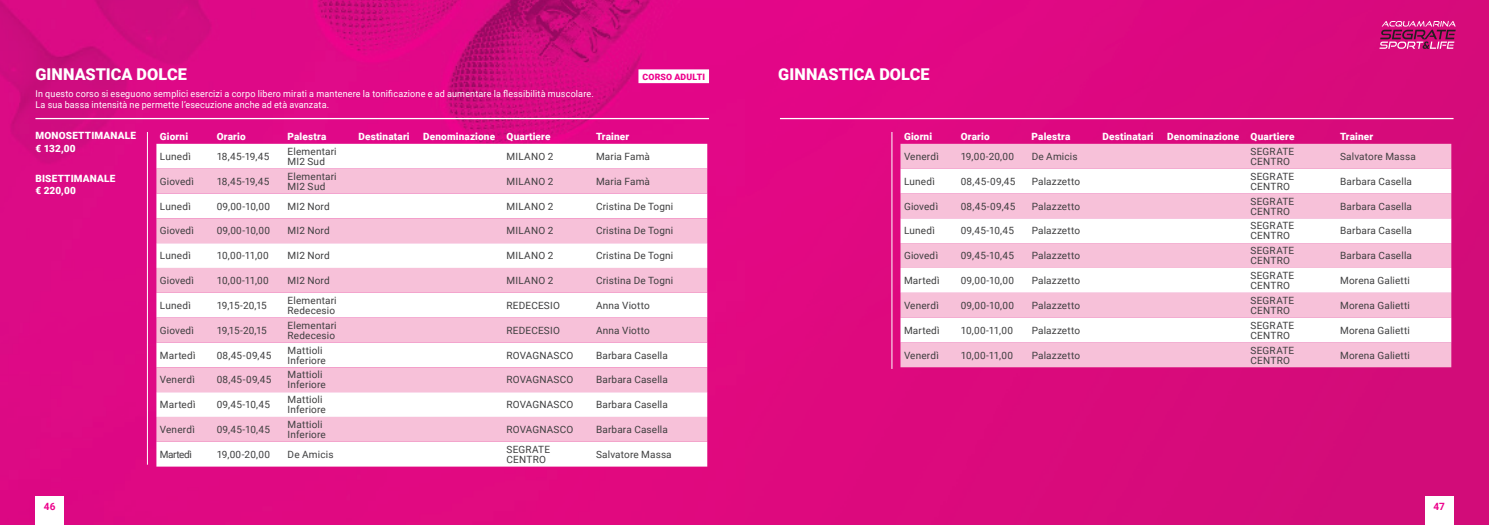
<style>
.page{position:relative;width:1489px;height:525px;background:#fff}
.page>*{position:absolute;margin:0;border:0;box-sizing:border-box;transform-origin:0 0}
.t1{font:900 16.25px "Roboto";letter-spacing:.005em;color:#fff}
.t2{font:10px/10px "Roboto";letter-spacing:.015em;color:#3e3e3f}
.t3{font:900 10px/12px "Roboto";letter-spacing:.015em;color:#fff}
.t4{font:10px "Roboto";letter-spacing:-.04em;color:#3e3e3f}
.t5{font:700 10px "Roboto";color:#ed028c}
.t6{font:9.38px/11.2px "Roboto";letter-spacing:.015em;color:#fff;scale:.96 1}
.t7{font:900 8.75px "Roboto";letter-spacing:.02em;color:#ed028c}
</style>
<div class="page">
<img style="left:0;top:0;width:1488px;height:524px">
<svg style="left:1379px;top:21px;width:76px;height:28px;background:#c03581"></svg>
<div style="left:35px;top:496px;width:29px;height:28px;background:#fff"></div>
<div style="left:1424px;top:496px;width:29px;height:28px;background:#fff"></div>
<svg style="left:156px;top:144px;width:551px;height:322px"></svg>
<svg style="left:156px;top:168px;width:551px;height:273px;fill:#f7c1d9"></svg>
<hr style="left:147px;top:132px;width:1px;height:332px;background:#fff">
<hr style="left:35px;top:118px;width:674px;height:1px;background:#fff">
<div style="left:638px;top:69px;width:71px;height:14px;background:#fff"></div>
<div style="left:900px;top:144px;width:551px;height:223px;background:#f7c1d9"></div>
<svg style="left:900px;top:168px;width:551px;height:174px"></svg>
<hr style="left:891px;top:132px;width:1px;height:237px;background:#fff">
<hr style="left:780px;top:118px;width:673px;height:1px;background:#fff">
<h1 class="t1" style="left:35px;top:62px;width:153px">GINNASTICA DOLCE</h1>
<p class="t6" style="left:35px;top:87px;width:583px">In questo corso si eseguono semplici esercizi a corpo libero mirati a mantenere la tonificazione e ad aumentare la flessibilità muscolare.<br>La sua bassa intensità ne permette l’esecuzione anche ad età avanzata.</p>
<p class="t3" style="left:35px;top:129px;width:102px">MONOSETTIMANALE € 132,00</p>
<p class="t3" style="left:35px;top:171px;width:82px">BISETTIMANALE € 220,00</p>
<p class="t7" style="left:642px;top:70px;width:64px">CORSO ADULTI</p>
<p class="t3" style="left:160px;top:130px;width:30px">Giorni</p>
<p class="t3" style="left:217px;top:130px;width:30px">Orario</p>
<p class="t3" style="left:287px;top:130px;width:40px">Palestra</p>
<p class="t3" style="left:358px;top:130px;width:53px">Destinatari</p>
<p class="t3" style="left:423px;top:130px;width:129px">Denominazione Quartiere</p>
<p class="t3" style="left:596px;top:130px;width:35px">Trainer</p>
<p class="t2" style="left:160px;top:151px;width:32px">Lunedì</p>
<p class="t2" style="left:217px;top:151px;width:54px">18,45-19,45</p>
<p class="t2" style="left:287px;top:146px;width:51px">Elementari<br>MI2 Sud</p>
<p class="t2" style="left:506px;top:151px;width:48px">MILANO 2</p>
<p class="t2" style="left:596px;top:151px;width:55px">Maria Famà</p>
<p class="t2" style="left:160px;top:176px;width:36px">Giovedì</p>
<p class="t2" style="left:217px;top:176px;width:54px">18,45-19,45</p>
<p class="t2" style="left:287px;top:171px;width:51px">Elementari<br>MI2 Sud</p>
<p class="t2" style="left:506px;top:176px;width:48px">MILANO 2</p>
<p class="t2" style="left:596px;top:176px;width:55px">Maria Famà</p>
<p class="t2" style="left:160px;top:200px;width:32px">Lunedì</p>
<p class="t2" style="left:217px;top:200px;width:55px">09,00-10,00</p>
<p class="t2" style="left:287px;top:200px;width:44px">MI2 Nord</p>
<p class="t2" style="left:506px;top:200px;width:48px">MILANO 2</p>
<p class="t2" style="left:596px;top:200px;width:79px">Cristina De Togni</p>
<p class="t2" style="left:160px;top:225px;width:36px">Giovedì</p>
<p class="t2" style="left:217px;top:225px;width:55px">09,00-10,00</p>
<p class="t2" style="left:287px;top:225px;width:44px">MI2 Nord</p>
<p class="t2" style="left:506px;top:225px;width:48px">MILANO 2</p>
<p class="t2" style="left:596px;top:225px;width:79px">Cristina De Togni</p>
<p class="t2" style="left:160px;top:250px;width:32px">Lunedì</p>
<p class="t2" style="left:217px;top:250px;width:54px">10,00-11,00</p>
<p class="t2" style="left:287px;top:250px;width:44px">MI2 Nord</p>
<p class="t2" style="left:506px;top:250px;width:48px">MILANO 2</p>
<p class="t2" style="left:596px;top:250px;width:79px">Cristina De Togni</p>
<p class="t2" style="left:160px;top:275px;width:36px">Giovedì</p>
<p class="t2" style="left:217px;top:275px;width:54px">10,00-11,00</p>
<p class="t2" style="left:287px;top:275px;width:44px">MI2 Nord</p>
<p class="t2" style="left:506px;top:275px;width:48px">MILANO 2</p>
<p class="t2" style="left:596px;top:275px;width:79px">Cristina De Togni</p>
<p class="t2" style="left:160px;top:300px;width:32px">Lunedì</p>
<p class="t2" style="left:217px;top:300px;width:52px">19,15-20,15</p>
<p class="t2" style="left:287px;top:295px;width:51px">Elementari<br>Redecesio</p>
<p class="t2" style="left:506px;top:300px;width:55px">REDECESIO</p>
<p class="t2" style="left:596px;top:300px;width:55px">Anna Viotto</p>
<p class="t2" style="left:160px;top:324px;width:36px">Giovedì</p>
<p class="t2" style="left:217px;top:324px;width:52px">19,15-20,15</p>
<p class="t2" style="left:287px;top:319px;width:51px">Elementari<br>Redecesio</p>
<p class="t2" style="left:506px;top:324px;width:55px">REDECESIO</p>
<p class="t2" style="left:596px;top:324px;width:55px">Anna Viotto</p>
<p class="t2" style="left:160px;top:349px;width:37px">Martedì</p>
<p class="t2" style="left:217px;top:349px;width:56px">08,45-09,45</p>
<p class="t2" style="left:287px;top:344px;width:40px">Mattioli<br>Inferiore</p>
<p class="t2" style="left:506px;top:349px;width:68px">ROVAGNASCO</p>
<p class="t2" style="left:596px;top:349px;width:73px">Barbara Casella</p>
<p class="t2" style="left:160px;top:374px;width:36px">Venerdì</p>
<p class="t2" style="left:217px;top:374px;width:56px">08,45-09,45</p>
<p class="t2" style="left:287px;top:369px;width:40px">Mattioli<br>Inferiore</p>
<p class="t2" style="left:506px;top:374px;width:68px">ROVAGNASCO</p>
<p class="t2" style="left:596px;top:374px;width:73px">Barbara Casella</p>
<p class="t2" style="left:160px;top:399px;width:37px">Martedì</p>
<p class="t2" style="left:217px;top:399px;width:55px">09,45-10,45</p>
<p class="t2" style="left:287px;top:394px;width:40px">Mattioli<br>Inferiore</p>
<p class="t2" style="left:506px;top:399px;width:68px">ROVAGNASCO</p>
<p class="t2" style="left:596px;top:399px;width:73px">Barbara Casella</p>
<p class="t2" style="left:160px;top:424px;width:36px">Venerdì</p>
<p class="t2" style="left:217px;top:424px;width:55px">09,45-10,45</p>
<p class="t2" style="left:287px;top:419px;width:40px">Mattioli<br>Inferiore</p>
<p class="t2" style="left:506px;top:424px;width:68px">ROVAGNASCO</p>
<p class="t2" style="left:596px;top:424px;width:73px">Barbara Casella</p>
<p class="t4" style="left:160px;top:447px;width:34px">Martedì</p>
<p class="t2" style="left:217px;top:448px;width:55px">19,00-20,00</p>
<p class="t2" style="left:287px;top:448px;width:47px">De Amicis</p>
<p class="t2" style="left:506px;top:443px;width:45px">SEGRATE<br>CENTRO</p>
<p class="t2" style="left:596px;top:448px;width:77px">Salvatore Massa</p>
<h1 class="t1" style="left:778px;top:62px;width:153px">GINNASTICA DOLCE</h1>
<p class="t3" style="left:904px;top:130px;width:30px">Giorni</p>
<p class="t3" style="left:960px;top:130px;width:30px">Orario</p>
<p class="t3" style="left:1031px;top:130px;width:40px">Palestra</p>
<p class="t3" style="left:1102px;top:130px;width:53px">Destinatari</p>
<p class="t3" style="left:1167px;top:130px;width:129px">Denominazione Quartiere</p>
<p class="t3" style="left:1339px;top:130px;width:35px">Trainer</p>
<p class="t2" style="left:904px;top:151px;width:36px">Venerdì</p>
<p class="t2" style="left:960px;top:151px;width:55px">19,00-20,00</p>
<p class="t2" style="left:1031px;top:151px;width:47px">De Amicis</p>
<p class="t2" style="left:1250px;top:146px;width:45px">SEGRATE<br>CENTRO</p>
<p class="t2" style="left:1339px;top:151px;width:77px">Salvatore Massa</p>
<p class="t2" style="left:904px;top:176px;width:32px">Lunedì</p>
<p class="t2" style="left:960px;top:176px;width:56px">08,45-09,45</p>
<p class="t2" style="left:1031px;top:176px;width:50px">Palazzetto</p>
<p class="t2" style="left:1250px;top:171px;width:45px">SEGRATE<br>CENTRO</p>
<p class="t2" style="left:1339px;top:176px;width:73px">Barbara Casella</p>
<p class="t2" style="left:904px;top:200px;width:36px">Giovedì</p>
<p class="t2" style="left:960px;top:200px;width:56px">08,45-09,45</p>
<p class="t2" style="left:1031px;top:200px;width:50px">Palazzetto</p>
<p class="t2" style="left:1250px;top:195px;width:45px">SEGRATE<br>CENTRO</p>
<p class="t2" style="left:1339px;top:200px;width:73px">Barbara Casella</p>
<p class="t2" style="left:904px;top:225px;width:32px">Lunedì</p>
<p class="t2" style="left:960px;top:225px;width:55px">09,45-10,45</p>
<p class="t2" style="left:1031px;top:225px;width:50px">Palazzetto</p>
<p class="t2" style="left:1250px;top:220px;width:45px">SEGRATE<br>CENTRO</p>
<p class="t2" style="left:1339px;top:225px;width:73px">Barbara Casella</p>
<p class="t2" style="left:904px;top:250px;width:36px">Giovedì</p>
<p class="t2" style="left:960px;top:250px;width:55px">09,45-10,45</p>
<p class="t2" style="left:1031px;top:250px;width:50px">Palazzetto</p>
<p class="t2" style="left:1250px;top:245px;width:45px">SEGRATE<br>CENTRO</p>
<p class="t2" style="left:1339px;top:250px;width:73px">Barbara Casella</p>
<p class="t2" style="left:904px;top:275px;width:37px">Martedì</p>
<p class="t2" style="left:960px;top:275px;width:55px">09,00-10,00</p>
<p class="t2" style="left:1031px;top:275px;width:50px">Palazzetto</p>
<p class="t2" style="left:1250px;top:270px;width:45px">SEGRATE<br>CENTRO</p>
<p class="t2" style="left:1339px;top:275px;width:71px">Morena Galietti</p>
<p class="t2" style="left:904px;top:300px;width:36px">Venerdì</p>
<p class="t2" style="left:960px;top:300px;width:55px">09,00-10,00</p>
<p class="t2" style="left:1031px;top:300px;width:50px">Palazzetto</p>
<p class="t2" style="left:1250px;top:295px;width:45px">SEGRATE<br>CENTRO</p>
<p class="t2" style="left:1339px;top:300px;width:71px">Morena Galietti</p>
<p class="t2" style="left:904px;top:324px;width:37px">Martedì</p>
<p class="t2" style="left:960px;top:324px;width:54px">10,00-11,00</p>
<p class="t2" style="left:1031px;top:324px;width:50px">Palazzetto</p>
<p class="t2" style="left:1250px;top:319px;width:45px">SEGRATE<br>CENTRO</p>
<p class="t2" style="left:1339px;top:324px;width:71px">Morena Galietti</p>
<p class="t2" style="left:904px;top:349px;width:36px">Venerdì</p>
<p class="t2" style="left:960px;top:349px;width:54px">10,00-11,00</p>
<p class="t2" style="left:1031px;top:349px;width:50px">Palazzetto</p>
<p class="t2" style="left:1250px;top:344px;width:45px">SEGRATE<br>CENTRO</p>
<p class="t2" style="left:1339px;top:349px;width:71px">Morena Galietti</p>
<p class="t5" style="left:44px;top:499px;width:13px">46</p>
<p class="t5" style="left:1433px;top:499px;width:13px">47</p>
</div>
